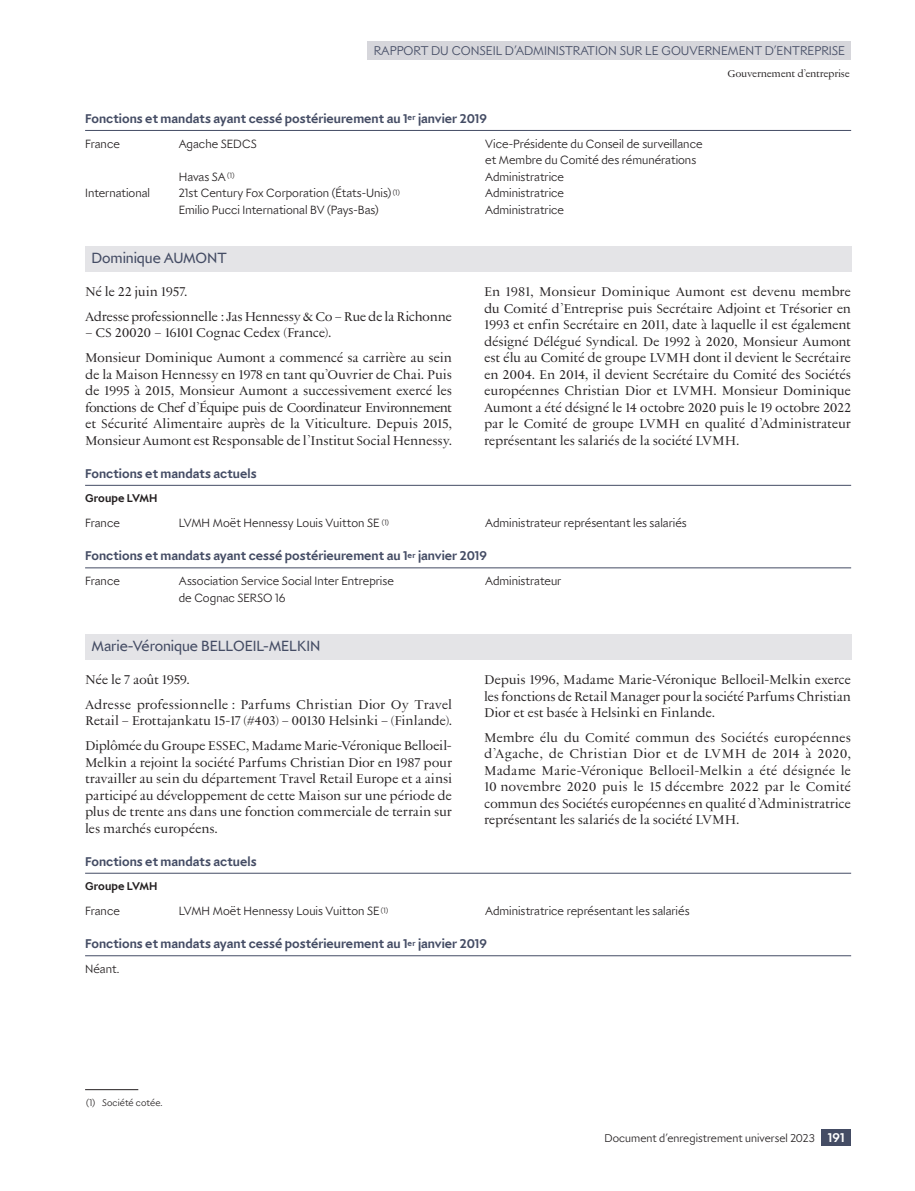
<style>
.page{position:relative;width:915px;height:1191px;background:#fff}
.page>*{position:absolute;margin:0;border:0;box-sizing:border-box;transform-origin:0 0}
.Membre_1__s{font:15.75px "LVMH Sans";letter-spacing:-.005em;color:#444c64}
.Texte{font:13.5px/16.5px "LVMH";letter-spacing:-.02em;color:#231f20;text-align:justify}
.Membre_2__s{font:700 13.5px "LVMH Sans";color:#444c64}
.t1{font:300 13.5px "LVMH Sans";color:#444c64}
.Tableau__membres{font:300 12.75px/16.5px "LVMH Sans";color:#231f20}
.Tableau__texte{font:300 12.75px "LVMH Sans";color:#231f20}
.t2{font:300 12px "LVMH Sans";color:#231f20}
.Tableau__membres____퐁{font:700 12px "LVMH Sans";letter-spacing:.005em;color:#231f20}
.t3{font:10.5px "LVMH";letter-spacing:-.03em;color:#231f20}
.Note__texte{font:300 10.2px "LVMH Sans";letter-spacing:.01em;color:#231f20}
.s1{font-weight:700;font-size:13.5px;color:#fff}
</style>
<div class="page">
<div style="left:367px;top:41px;width:483px;height:18px;background:#d6d6db"></div>
<div style="left:821px;top:1129px;width:29px;height:17px;background:#444c64"></div>
<hr style="left:85px;top:130px;width:765px;height:1px;background:#444c64">
<hr style="left:85px;top:1089px;width:53px;height:1px;background:#231f20">
<div style="left:85px;top:246px;width:765px;height:25px;background:#e4e4e7"></div>
<hr style="left:85px;top:485px;width:765px;height:1px;background:#444c64">
<hr style="left:85px;top:567px;width:765px;height:1px;background:#444c64">
<div style="left:85px;top:634px;width:765px;height:25px;background:#e4e4e7"></div>
<hr style="left:85px;top:873px;width:765px;height:1px;background:#444c64">
<hr style="left:85px;top:955px;width:765px;height:1px;background:#444c64">
<p class="t1" style="left:373px;top:40px;width:17px">Rapport</p>
<p class="t1" style="left:431px;top:40px;width:38px">du Conseil</p>
<p class="t1" style="left:505px;top:40px;width:19px">d’administration</p>
<p class="t1" style="left:619px;top:40px;width:9px">sur</p>
<p class="t1" style="left:645px;top:40px;width:26px">le gouvernement</p>
<p class="t1" style="left:764px;top:40px;width:20px">d’entreprise</p>
<p class="t3" style="left:727px;top:66px;width:124px">Gouvernement d’entreprise</p>
<p class="Membre_2__s" style="left:85px;top:108px;width:403px">Fonctions et mandats ayant cessé postérieurement au 1<sup>er</sup> janvier 2019</p>
<p class="Tableau__membres" style="left:85px;top:134px;width:36px">France</p>
<p class="Tableau__membres" style="left:179px;top:134px;width:79px">Agache SEDCS</p>
<p class="Tableau__membres" style="left:485px;top:134px;width:219px">Vice-Présidente du Conseil de surveillance et Membre du Comité des rémunérations</p>
<p class="Tableau__membres" style="left:179px;top:167px;width:57px">Havas SA <sup>(1)</sup></p>
<p class="Tableau__membres" style="left:485px;top:167px;width:80px">Administratrice</p>
<p class="Tableau__membres" style="left:85px;top:184px;width:66px">International</p>
<p class="Tableau__membres" style="left:179px;top:184px;width:222px">21st Century Fox Corporation (États-Unis) <sup>(1)</sup></p>
<p class="Tableau__membres" style="left:485px;top:184px;width:80px">Administratrice</p>
<p class="Tableau__membres" style="left:179px;top:200px;width:201px">Emilio Pucci International BV (Pays-Bas)</p>
<p class="Tableau__membres" style="left:485px;top:200px;width:80px">Administratrice</p>
<p class="Membre_1__s" style="left:91px;top:246px;width:137px">Dominique AUMONT</p>
<p class="Texte" style="left:85px;top:283px;width:104px">Né le 22 juin 1957.</p>
<p class="Texte" style="left:85px;top:308px;width:368px">Adresse professionnelle : Jas Hennessy &amp; Co – Rue de la Richonne</p>
<p class="Texte" style="left:85px;top:324px;width:248px">– CS 20020 – 16101 Cognac Cedex (France).</p>
<p class="Texte" style="left:85px;top:349px;width:368px">Monsieur Dominique Aumont a commencé sa carrière au sein de la Maison Hennessy en 1978 en tant qu’Ouvrier de Chai. Puis de 1995 à 2015, Monsieur Aumont a successivement exercé les fonctions de Chef d’Équipe puis de Coordinateur Environnement et Sécurité Alimentaire auprès de la Viticulture. Depuis 2015, Monsieur Aumont est Responsable de l’Institut Social Hennessy.</p>
<p class="Texte" style="left:484px;top:283px;width:368px">En 1981, Monsieur Dominique Aumont est devenu membre du Comité d’Entreprise puis Secrétaire Adjoint et Trésorier en 1993 et enfin Secrétaire en 2011, date à laquelle il est également désigné Délégué Syndical. De 1992 à 2020, Monsieur Aumont est élu au Comité de groupe LVMH dont il devient le Secrétaire en 2004. En 2014, il devient Secrétaire du Comité des Sociétés européennes Christian Dior et LVMH. Monsieur Dominique Aumont a été désigné le 14 octobre 2020 puis le 19 octobre 2022 par le Comité de groupe LVMH en qualité d’Administrateur représentant les salariés de la société LVMH.</p>
<p class="Membre_2__s" style="left:85px;top:463px;width:173px">Fonctions et mandats actuels</p>
<p class="Tableau__membres____퐁" style="left:85px;top:489px;width:74px">Groupe LVMH</p>
<p class="Tableau__membres" style="left:85px;top:514px;width:36px">France</p>
<p class="Tableau__membres" style="left:179px;top:514px;width:212px">LVMH Moët Hennessy Louis Vuitton SE <sup>(1)</sup></p>
<p class="Tableau__membres" style="left:485px;top:514px;width:203px">Administrateur représentant les salariés</p>
<p class="Membre_2__s" style="left:85px;top:545px;width:403px">Fonctions et mandats ayant cessé postérieurement au 1<sup>er</sup> janvier 2019</p>
<p class="Tableau__membres" style="left:85px;top:571px;width:36px">France</p>
<p class="Tableau__membres" style="left:179px;top:571px;width:216px">Association Service Social Inter Entreprise de Cognac SERSO 16</p>
<p class="Tableau__membres" style="left:485px;top:571px;width:78px">Administrateur</p>
<p class="Membre_1__s" style="left:91px;top:634px;width:230px">Marie-Véronique BELLOEIL-MELKIN</p>
<p class="Texte" style="left:85px;top:671px;width:106px">Née le 7 août 1959.</p>
<p class="Texte" style="left:85px;top:695px;width:368px">Adresse professionnelle : Parfums Christian Dior Oy Travel<br>Retail – Erottajankatu 15‑17 (#403) – 00130 Helsinki – (Finlande).</p>
<p class="Texte" style="left:85px;top:737px;width:368px;text-align:left">Diplômée du Groupe ESSEC, Madame Marie-Véronique Belloeil-Melkin a rejoint la société Parfums Christian Dior en 1987 pour travailler au sein du département Travel Retail Europe et a ainsi participé au développement de cette Maison sur une période de plus de trente ans dans une fonction commerciale de terrain sur les marchés européens.</p>
<p class="Texte" style="left:484px;top:671px;width:368px">Depuis 1996, Madame Marie-Véronique Belloeil-Melkin exerce les fonctions de Retail Manager pour la société Parfums Christian Dior et est basée à Helsinki en Finlande.</p>
<p class="Texte" style="left:484px;top:728px;width:368px">Membre élu du Comité commun des Sociétés européennes d’Agache, de Christian Dior et de LVMH de 2014 à 2020, Madame Marie-Véronique Belloeil-Melkin a été désignée le 10 novembre 2020 puis le 15 décembre 2022 par le Comité commun des Sociétés européennes en qualité d’Administratrice représentant les salariés de la société LVMH.</p>
<p class="Membre_2__s" style="left:85px;top:850px;width:173px">Fonctions et mandats actuels</p>
<p class="Tableau__membres____퐁" style="left:85px;top:877px;width:74px">Groupe LVMH</p>
<p class="Tableau__membres" style="left:85px;top:901px;width:36px">France</p>
<p class="Tableau__membres" style="left:179px;top:901px;width:211px">LVMH Moët Hennessy Louis Vuitton SE <sup>(1)</sup></p>
<p class="Tableau__membres" style="left:485px;top:901px;width:206px">Administratrice représentant les salariés</p>
<p class="Membre_2__s" style="left:85px;top:933px;width:403px">Fonctions et mandats ayant cessé postérieurement au 1<sup>er</sup> janvier 2019</p>
<p class="Tableau__texte" style="left:85px;top:959px;width:36px">Néant.</p>
<p class="Note__texte" style="left:86px;top:1095px;width:78px">(1) Société cotée.</p>
<p class="t2" style="left:604px;top:1129px;width:241px">Document d’enregistrement universel 2023 <span class="s1">191</span></p>
</div>
